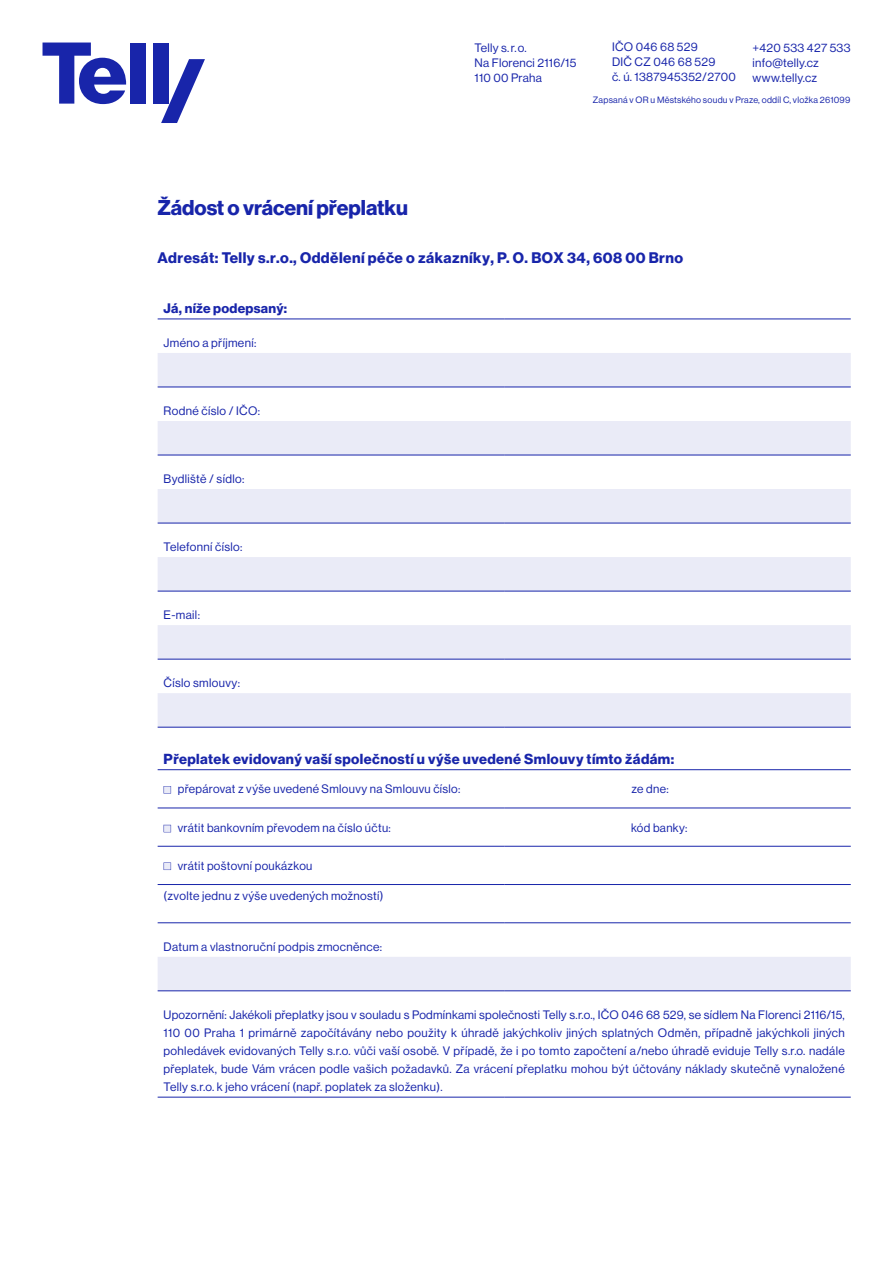
<style>
.page{position:relative;width:893px;height:1263px;background:#fff}
.page>*{position:absolute;margin:0;border:0;box-sizing:border-box;transform-origin:0 0}
.t1{font:21px "N Haas Grotesk DS Pro 75 Bd";color:#1825aa}
.t2{font:15px "N Haas Grotesk DS Pro 75 Bd";letter-spacing:.03em;color:#1825aa}
.t3{font:14.25px "N Haas Grotesk DS Pro 75 Bd";letter-spacing:.03em;color:#1825aa}
.t4{font:13.5px "N Haas Grotesk DS Pro 75 Bd";letter-spacing:.02em;color:#1825aa}
.t5{font:12px/15px "N Haas Grotesk DS Pro 55 Rg";letter-spacing:.03em;color:#1825aa}
.t6{font:9px "N Haas Grotesk DS Pro 55 Rg";letter-spacing:.025em;color:#1825aa}
</style>
<div class="page">
<svg style="left:161px;top:59px;width:44px;height:64px"></svg>
<svg style="left:43px;top:43px;width:83px;height:61px"></svg>
<div style="left:130px;top:43px;width:16px;height:61px;background:#1825aa"></div>
<div style="left:153px;top:43px;width:15px;height:61px;background:#1825aa"></div>
<svg style="left:158px;top:353px;width:693px;height:170px;fill:#eaebf7"></svg>
<svg style="left:158px;top:557px;width:693px;height:433px"></svg>
<hr style="left:158px;top:319px;width:346px;height:1px;background:#1825aa">
<hr style="left:504px;top:319px;width:347px;height:1px;background:#1825aa">
<hr style="left:158px;top:387px;width:346px;height:1px;background:#1825aa">
<hr style="left:504px;top:387px;width:347px;height:1px;background:#1825aa">
<hr style="left:158px;top:455px;width:346px;height:1px;background:#1825aa">
<hr style="left:504px;top:455px;width:347px;height:1px;background:#1825aa">
<hr style="left:158px;top:990px;width:346px;height:1px;background:#1825aa">
<hr style="left:504px;top:990px;width:347px;height:1px;background:#1825aa">
<hr style="left:158px;top:1097px;width:346px;height:1px;background:#1825aa">
<hr style="left:504px;top:1097px;width:347px;height:1px;background:#1825aa">
<hr style="left:158px;top:523px;width:346px;height:1px;background:#1825aa">
<hr style="left:504px;top:523px;width:347px;height:1px;background:#1825aa">
<hr style="left:158px;top:591px;width:346px;height:1px;background:#1825aa">
<hr style="left:504px;top:591px;width:347px;height:1px;background:#1825aa">
<hr style="left:158px;top:659px;width:346px;height:1px;background:#1825aa">
<hr style="left:504px;top:659px;width:347px;height:1px;background:#1825aa">
<hr style="left:158px;top:727px;width:346px;height:1px;background:#1825aa">
<hr style="left:504px;top:727px;width:347px;height:1px;background:#1825aa">
<hr style="left:158px;top:769px;width:346px;height:1px;background:#1825aa">
<hr style="left:504px;top:769px;width:347px;height:1px;background:#1825aa">
<hr style="left:158px;top:807px;width:346px;height:1px;background:#1825aa">
<hr style="left:504px;top:807px;width:347px;height:1px;background:#1825aa">
<hr style="left:158px;top:846px;width:346px;height:1px;background:#1825aa">
<hr style="left:504px;top:846px;width:347px;height:1px;background:#1825aa">
<hr style="left:158px;top:884px;width:346px;height:1px;background:#1825aa">
<hr style="left:504px;top:884px;width:347px;height:1px;background:#1825aa">
<hr style="left:158px;top:922px;width:346px;height:1px;background:#1825aa">
<hr style="left:504px;top:922px;width:347px;height:1px;background:#1825aa">
<svg style="left:164px;top:786px;width:7px;height:7px"></svg>
<svg style="left:164px;top:825px;width:7px;height:7px"></svg>
<svg style="left:164px;top:862px;width:7px;height:8px"></svg>
<p class="t5" style="left:475px;top:40px;width:103px">Telly s. r. o.<br>Na Florenci 2116/15<br>110 00 Praha</p>
<p class="t5" style="left:612px;top:40px;width:125px">IČO 046 68 529<br>DIČ CZ 046 68 529<br>č. ú. 1387945352/2700</p>
<p class="t5" style="left:752px;top:40px;width:100px">+420 533 427 533 info@telly.cz www.telly.cz</p>
<h1 class="t1" style="left:157px;top:195px;width:252px">Žádost o vrácení přeplatku</h1>
<p class="t6" style="left:593px;top:95px;width:259px">Zapsaná v OR u Městského soudu v Praze, oddíl C, vložka 261099</p>
<p class="t2" style="left:157px;top:249px;width:527px">Adresát: Telly s.r.o., Oddělení péče o zákazníky, P. O. BOX 34, 608 00 Brno</p>
<p class="t4" style="left:164px;top:300px;width:125px">Já, níže podepsaný:</p>
<p class="t5" style="left:164px;top:335px;width:94px">Jméno a příjmení:</p>
<p class="t5" style="left:164px;top:403px;width:98px">Rodné číslo / IČO:</p>
<p class="t5" style="left:164px;top:471px;width:82px">Bydliště / sídlo:</p>
<p class="t5" style="left:164px;top:539px;width:80px">Telefonní číslo:</p>
<p class="t5" style="left:164px;top:607px;width:38px">E-mail:</p>
<p class="t5" style="left:164px;top:675px;width:78px">Číslo smlouvy:</p>
<p class="t3" style="left:164px;top:750px;width:512px">Přeplatek evidovaný vaší společností u výše uvedené Smlouvy tímto žádám:</p>
<p class="t5" style="left:178px;top:782px;width:284px">přepárovat z výše uvedené Smlouvy na Smlouvu číslo:</p>
<p class="t5" style="left:632px;top:782px;width:39px">ze dne:</p>
<p class="t5" style="left:178px;top:821px;width:214px">vrátit bankovním převodem na číslo účtu:</p>
<p class="t5" style="left:631px;top:821px;width:58px">kód banky:</p>
<p class="t5" style="left:178px;top:858px;width:136px">vrátit poštovní poukázkou</p>
<p class="t5" style="left:164px;top:888px;width:221px">(zvolte jednu z výše uvedených možností)</p>
<p class="t5" style="left:164px;top:939px;width:220px">Datum a vlastnoruční podpis zmocněnce:</p>
<p class="t5" style="left:164px;top:1006px;width:683px;line-height:18px;text-align:justify">Upozornění: Jakékoli přeplatky jsou v souladu s Podmínkami společnosti Telly s.r.o., IČO 046 68 529, se sídlem Na Florenci 2116/15, 110 00 Praha 1 primárně započítávány nebo použity k úhradě jakýchkoliv jiných splatných Odměn, případně jakýchkoli jiných pohledávek evidovaných Telly s.r.o. vůči vaší osobě. V případě, že i po tomto započtení a/nebo úhradě eviduje Telly s.r.o. nadále přeplatek, bude Vám vrácen podle vašich požadavků. Za vrácení přeplatku mohou být účtovány náklady skutečně vynaložené Telly s.r.o. k jeho vrácení (např. poplatek za složenku).</p>
</div>
